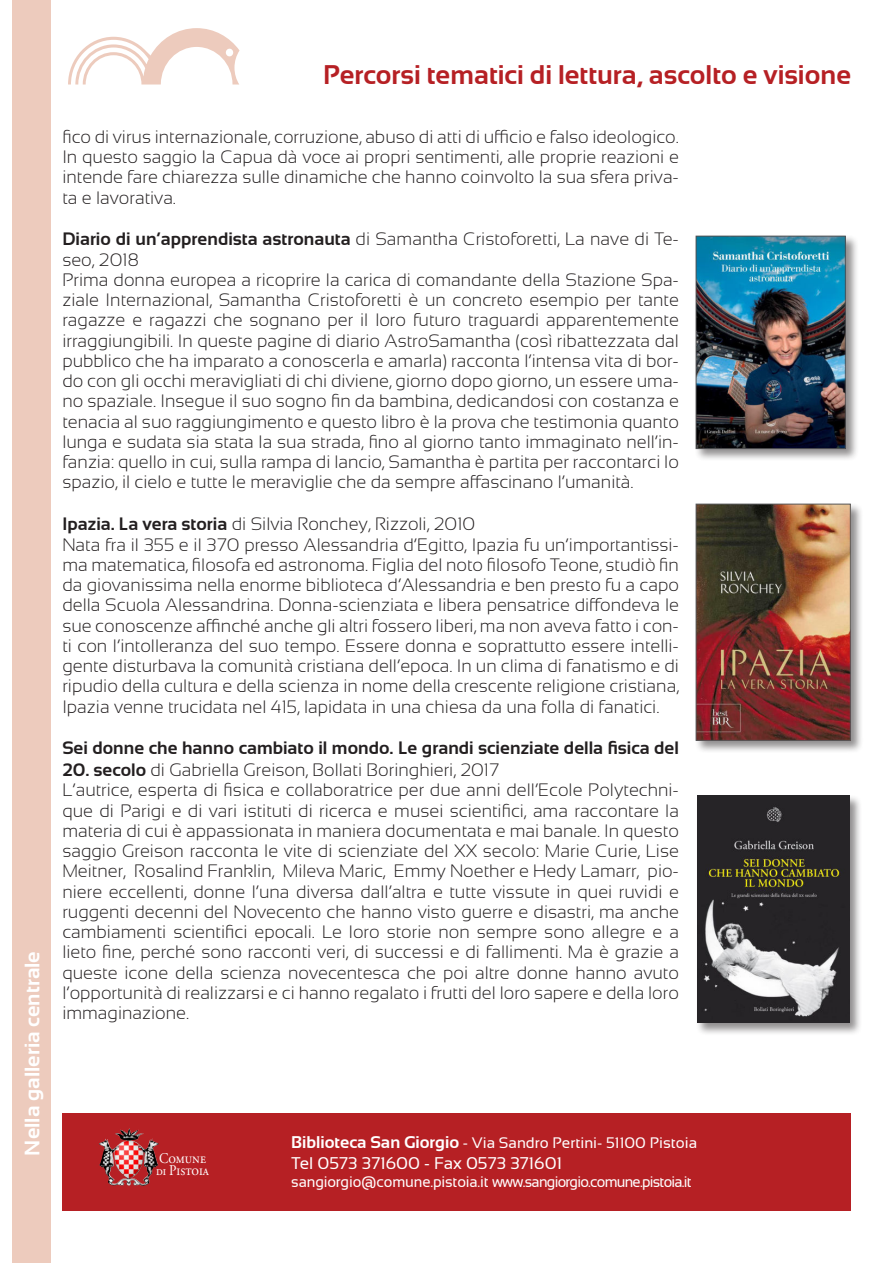
<style>
.page{position:relative;width:893px;height:1263px;background:#fff}
.page>*{position:absolute;margin:0;border:0;box-sizing:border-box;transform-origin:0 0}
.t1{font:700 27px "Sansation";color:#b62024}
.t2{font:700 21px "Sansation";color:#fff}
.t3{font:300 18px/20.2px "Sansation";color:#231f20}
.t4{font:700 18px "Sansation";color:#231f20}
.t5{font:16.95px "Sansation";color:#fff}
.t6{font:15.3px "Sansation";letter-spacing:-.05em;color:#fff}
.t7{font:15.3px "Sansation";letter-spacing:-.01em;color:#fff}
.t8{font:14.85px/11.6px "Adobe Garamond Pro";color:#fff;scale:.9 1}
.s1{font-weight:700}
.s2{font-size:13.2px}
.s3{font-weight:700;font-size:16.95px}
</style>
<div class="page">
<svg style="left:68px;top:28px;width:172px;height:57px"></svg>
<div style="left:62px;top:1113px;width:788px;height:97px;background:#b62024"></div>
<img style="left:99px;top:1128px;width:60px;height:58px">
<div style="left:13px;top:0;width:38px;height:1263px;background:#edcbbd"></div>
<div style="left:696px;top:795px;width:166px;height:241px;background:#231f20;opacity:.5"></div>
<img style="left:697px;top:796px;width:152px;height:227px">
<div style="left:695px;top:503px;width:169px;height:251px;background:#231f20;opacity:.5"></div>
<img style="left:698px;top:506px;width:150px;height:232px">
<div style="left:696px;top:504px;width:154px;height:236px;border:1px solid #57585a"></div>
<div style="left:695px;top:235px;width:164px;height:227px;background:#231f20;opacity:.5"></div>
<img style="left:698px;top:238px;width:145px;height:209px">
<div style="left:696px;top:236px;width:149px;height:213px;border:1px solid #505052"></div>
<p class="t2" style="left:25px;top:1155px;width:206px;rotate:-90deg">Nella galleria centrale</p>
<h1 class="t1" style="left:323px;top:65px;width:529px">Percorsi tematici di lettura, ascolto e visione</h1>
<p class="t3" style="left:62px;top:126px;width:618px;text-align:justify">fico di virus internazionale, corruzione, abuso di atti di ufficio e falso ideologico.<br>In questo saggio la Capua dà voce ai propri sentimenti, alle proprie reazioni e intende fare chiarezza sulle dinamiche che hanno coinvolto la sua sfera priva&shy;ta e lavorativa.</p>
<p class="t3" style="left:62px;top:229px;width:618px"><span class="s1">Diario di un’apprendista astronauta</span> di Samantha Cristoforetti, La nave di Te&shy;seo, 2018<br>Prima donna europea a ricoprire la carica di comandante della Stazione Spa&shy;ziale Internazional, Samantha Cristoforetti è un concreto esempio per tante ragazze e ragazzi che sognano per il loro futuro traguardi apparentemente irraggiungibili. In queste pagine di diario AstroSamantha (così ribattezzata dal pubblico che ha imparato a conoscerla e amarla) racconta l’intensa vita di bor&shy;do con gli occhi meravigliati di chi diviene, giorno dopo giorno, un essere uma&shy;no spaziale. Insegue il suo sogno fin da bambina, dedicandosi con costanza e tenacia al suo raggiungimento e questo libro è la prova che testimonia quanto lunga e sudata sia stata la sua strada, fino al giorno tanto immaginato nell’in&shy;fanzia: quello in cui, sulla rampa di lancio, Samantha è partita per raccontarci lo spazio, il cielo e tutte le meraviglie che da sempre affascinano l’umanità.</p>
<p class="t3" style="left:62px;top:514px;width:618px"><span class="s1">Ipazia. La vera storia</span> di Silvia Ronchey, Rizzoli, 2010<br>Nata fra il 355 e il 370 presso Alessandria d’Egitto, Ipazia fu un’importantissi&shy;ma matematica, filosofa ed astronoma. Figlia del noto filosofo Teone, studiò fin da giovanissima nella enorme biblioteca d’Alessandria e ben presto fu a capo della Scuola Alessandrina. Donna-scienziata e libera pensatrice diffondeva le sue conoscenze affinché anche gli altri fossero liberi, ma non aveva fatto i con&shy;ti con l’intolleranza del suo tempo. Essere donna e soprattutto essere intelli&shy;gente disturbava la comunità cristiana dell’epoca. In un clima di fanatismo e di ripudio della cultura e della scienza in nome della crescente religione cristiana, Ipazia venne trucidata nel 415, lapidata in una chiesa da una folla di fanatici.</p>
<p class="t4" style="left:62px;top:738px;width:618px">Sei donne che hanno cambiato il mondo. Le grandi scienziate della fisica del</p>
<p class="t3" style="left:62px;top:760px;width:618px"><span class="s1">20. secolo</span> di Gabriella Greison, Bollati Boringhieri, 2017<br>L’autrice, esperta di fisica e collaboratrice per due anni dell’Ecole Polytechni&shy;que di Parigi e di vari istituti di ricerca e musei scientifici, ama raccontare la materia di cui è appassionata in maniera documentata e mai banale. In questo saggio Greison racconta le vite di scienziate del XX secolo: Marie Curie, Lise Meitner, Rosalind Franklin, Mileva Maric, Emmy Noether e Hedy Lamarr, pio&shy;niere eccellenti, donne l’una diversa dall’altra e tutte vissute in quei ruvidi e ruggenti decenni del Novecento che hanno visto guerre e disastri, ma anche cambiamenti scientifici epocali. Le loro storie non sempre sono allegre e a lieto fine, perché sono racconti veri, di successi e di fallimenti. Ma è grazie a queste icone della scienza novecentesca che poi altre donne hanno avuto l’opportunità di realizzarsi e ci hanno regalato i frutti del loro sapere e della loro immaginazione.</p>
<p class="t8" style="left:156px;top:1152px;width:60px">Comune <span class="s2">di</span> Pistoia</p>
<p class="t7" style="left:291px;top:1137px;width:407px"><span class="s3">Biblioteca San Giorgio</span> - Via Sandro Pertini- 51100 Pistoia</p>
<p class="t5" style="left:291px;top:1156px;width:272px">Tel 0573 371600 - Fax 0573 371601</p>
<p class="t6" style="left:291px;top:1176px;width:402px">sangiorgio@comune.pistoia.it www.sangiorgio.comune.pistoia.it</p>
</div>
